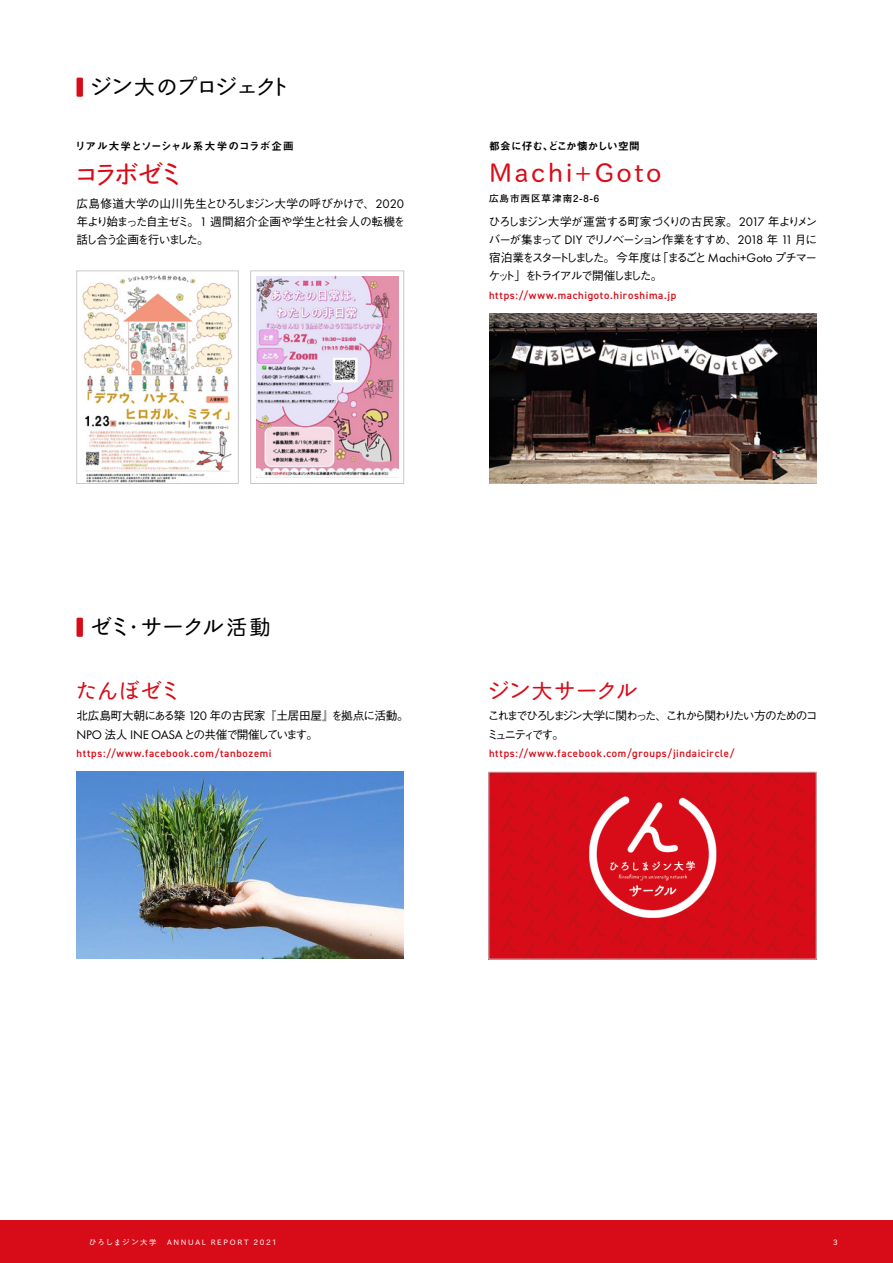
<style>
.page{position:relative;width:893px;height:1263px;background:#fff}
.page>*{position:absolute;margin:0;border:0;box-sizing:border-box;transform-origin:0 0}
.t1{font:25.5px "TBR Go Pro";letter-spacing:.1em;color:#d80c18}
.t2{font:25.5px "TB Tsukiji RG Std R";letter-spacing:-.175em;color:#d80c18}
.t3{font:21.3px "TB Tsukiji RG Std R";letter-spacing:-.06em;color:#000}
.t4{font:21.3px "TB Tsukiji RG Std R";letter-spacing:-.025em;color:#d80c18}
.t5{font:500 11.7px/18px "Gothic BBB Pro";letter-spacing:-.125em;color:#000;text-align:justify}
.t6{font:500 11.7px/18px "Gothic BBB Pro";letter-spacing:-.055em;color:#000}
.t7{font:500 11.7px/18px "Gothic BBB Pro";letter-spacing:-.155em;color:#000}
.t8{font:600 10.65px "DIN2014";letter-spacing:.065em;color:#d80c18}
.t9{font:10.65px "Midashi Go Pro MB31";letter-spacing:.02em;color:#000}
.t10{font:700 9.6px "Futo Go B101 Pro";letter-spacing:.1em;color:#000}
.t11{font:7.5px "TBR Go Pro";letter-spacing:.23em;color:#fff}
.s1{font-family:"TBR Go Pro"}
.s2{font-family:"Futura PT";font-weight:400;font-size:12.9px}
.s3{font-family:"TB Tsukiji RG Std R"}
</style>
<div class="page">
<div style="left:0;top:1220px;width:893px;height:43px;background:#d80c18"></div>
<img style="left:491px;top:774px;width:323px;height:183px">
<div style="left:77px;top:78px;width:6px;height:19px;background:#d80c18"></div>
<img style="left:82px;top:275px;width:151px;height:207px">
<div style="left:77px;top:271px;width:162px;height:213px;border:1px solid #c9caca"></div>
<img style="left:256px;top:276px;width:142px;height:202px">
<div style="left:250px;top:271px;width:154px;height:213px;border:1px solid #c9caca"></div>
<img style="left:489px;top:314px;width:328px;height:170px">
<div style="left:77px;top:618px;width:6px;height:19px;background:#d80c18"></div>
<img style="left:77px;top:772px;width:327px;height:187px">
<h2 class="t3" style="left:90px;top:77px;width:202px">ジン<span class="s1">大</span>のプロジェクト</h2>
<p class="t9" style="left:75px;top:137px;width:220px">リアル大学とソーシャル系大学のコラボ企画</p>
<p class="t9" style="left:489px;top:137px;width:152px">都会に仔む、どこか懐かしい空間</p>
<h1 class="t2" style="left:73px;top:162px;width:113px">コラボゼミ</h1>
<h1 class="t1" style="left:489px;top:151px;width:174px">Machi+Goto</h1>
<p class="t5" style="left:77px;top:193px;width:330px">広島修道大学の山川先生とひろしまジン大学の呼びかけで、<span class="s2">2020</span>年より始まった自主ゼミ。<span class="s2">1</span> 週間紹介企画や学生と社会人の転機を話し合う企画を行いました。</p>
<p class="t10" style="left:489px;top:191px;width:112px">広島市西区草津南2-8-6</p>
<p class="t5" style="left:488px;top:211px;width:330px">ひろしまジン大学が運営する町家づくりの古民家。<span class="s2">2017</span> 年よりメンバーが集まって <span class="s2">DIY</span> でリノベーション作業をすすめ、<span class="s2">2018</span> 年 <span class="s2">11</span> 月に宿泊業をスタートしました。今年度は「まるごと <span class="s2">Machi+Goto</span> プチマーケット」をトライアルで開催しました。</p>
<p class="t8" style="left:489px;top:288px;width:189px">https://www.machigoto.hiroshima.jp</p>
<h2 class="t3" style="left:90px;top:617px;width:182px">ゼミ<span class="s1">・</span>サークル<span class="s1">活動</span></h2>
<h2 class="t4" style="left:76px;top:680px;width:107px">たんぼゼミ</h2>
<h2 class="t4" style="left:488px;top:680px;width:151px">ジン<span class="s1">大</span>サークル</h2>
<p class="t6" style="left:77px;top:706px;width:334px">北広島町大朝にある築 <span class="s2">120</span> 年の古民家『土居田屋』を拠点に活動。<br><span class="s2">NPO</span> 法人 <span class="s2">INE OASA</span>との共催で開催しています。</p>
<p class="t7" style="left:487px;top:706px;width:332px">これまでひろしまジン大学に関わった、これから関わりたい方のためのコミュニティです。</p>
<p class="t8" style="left:77px;top:747px;width:197px">https://www.facebook.com/tanbozemi</p>
<p class="t8" style="left:489px;top:747px;width:247px">https://www.facebook.com/groups/jindaicircle/</p>
<p class="t11" style="left:89px;top:1235px;width:189px"><span class="s3">ひろしまジン</span>大学　ANNUAL REPORT 2021</p>
<p class="t11" style="left:833px;top:1235px;width:6px">3</p>
</div>
